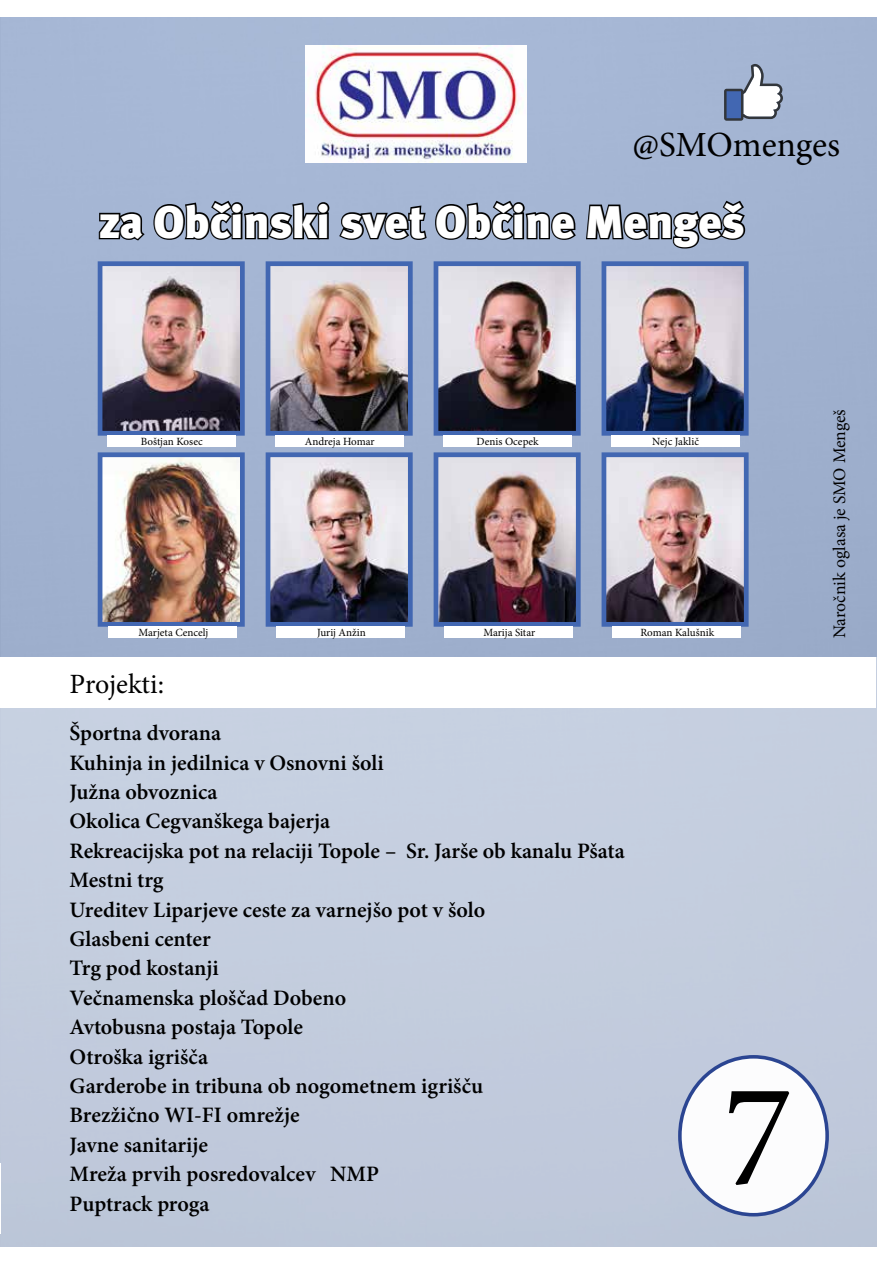
<style>
.page{position:relative;width:893px;height:1263px;background:#fff}
.page>*{position:absolute;margin:0;border:0;box-sizing:border-box;transform-origin:0 0}
.t1{font:147.75px "Minion Pro";color:#000}
.t2{font:45.6px "Meta Black CELF";letter-spacing:-.005em;color:#fff}
.t3{font:35.4px "Minion Pro";letter-spacing:-.005em;color:#000}
.t4{font:27.9px "Minion Pro";letter-spacing:-.01em;color:#000}
.t5{font:600 22.05px/29.4px "Minion Pro";color:#000}
.t6{font:17.7px "Minion Pro";color:#000}
.t7{font:11.1px "Minion Pro";color:#000}
</style>
<div class="page">
<div style="left:1px;top:18px;width:875px;height:639px;background:#a3b4d2"></div>
<hr style="left:0;top:18px;width:1px;height:1229px;background:#9fb0ce">
<div style="left:0;top:657px;width:876px;height:590px;background:#c3cddd"></div>
<hr style="left:0;top:1164px;width:1px;height:70px;background:#fff">
<img style="left:104px;top:267px;width:135px;height:163px">
<div style="left:98px;top:261px;width:147px;height:175px;border:5px solid #4267b2"></div>
<img style="left:104px;top:458px;width:135px;height:163px">
<div style="left:98px;top:452px;width:147px;height:175px;border:5px solid #4267b2"></div>
<img style="left:272px;top:267px;width:135px;height:163px">
<div style="left:266px;top:261px;width:147px;height:175px;border:5px solid #4267b2"></div>
<img style="left:272px;top:458px;width:135px;height:163px">
<div style="left:266px;top:452px;width:147px;height:175px;border:5px solid #4267b2"></div>
<img style="left:440px;top:267px;width:135px;height:163px">
<div style="left:434px;top:261px;width:147px;height:175px;border:5px solid #4267b2"></div>
<img style="left:440px;top:458px;width:135px;height:163px">
<div style="left:434px;top:452px;width:147px;height:175px;border:5px solid #4267b2"></div>
<img style="left:608px;top:274px;width:135px;height:156px">
<div style="left:602px;top:261px;width:147px;height:175px;border:5px solid #4267b2"></div>
<img style="left:608px;top:458px;width:135px;height:163px">
<div style="left:602px;top:452px;width:147px;height:175px;border:5px solid #4267b2"></div>
<div style="left:107px;top:436px;width:129px;height:11px;background:#fff"></div>
<div style="left:275px;top:436px;width:129px;height:11px;background:#fff"></div>
<div style="left:443px;top:436px;width:129px;height:11px;background:#fff"></div>
<div style="left:611px;top:436px;width:128px;height:11px;background:#fff"></div>
<div style="left:108px;top:627px;width:129px;height:11px;background:#fff"></div>
<div style="left:276px;top:627px;width:129px;height:11px;background:#fff"></div>
<div style="left:444px;top:627px;width:129px;height:11px;background:#fff"></div>
<div style="left:612px;top:627px;width:129px;height:11px;background:#fff"></div>
<svg style="left:97px;top:210px;width:49px;height:32px;background:#5f697b"></svg>
<svg style="left:152px;top:199px;width:426px;height:43px;background:#6c778b"></svg>
<img style="left:306px;top:46px;width:220px;height:117px">
<div style="left:680px;top:1057px;width:147px;height:158px;background:#fff;border-radius:50%"></div>
<div style="left:678px;top:1055px;width:151px;height:161px;border:4px solid #25408f;border-radius:50%"></div>
<svg style="left:584px;top:64px;width:199px;height:210px;background:#99a8c4"></svg>
<div style="left:1px;top:657px;width:875px;height:50px;background:#fff"></div>
<h3 class="t3" style="left:632px;top:121px;width:209px">@SMOmenges</h3>
<h2 class="t2" style="left:99px;top:194px;width:647px">za Občinski svet Občine Mengeš</h2>
<p class="t7" style="left:141px;top:434px;width:64px">Boštjan Kosec</p>
<p class="t7" style="left:305px;top:434px;width:71px">Andreja Homar</p>
<p class="t7" style="left:477px;top:434px;width:63px">Denis Ocepek</p>
<p class="t7" style="left:652px;top:434px;width:48px">Nejc Jaklič</p>
<p class="t7" style="left:138px;top:625px;width:71px">Marjeta Cencelj</p>
<p class="t7" style="left:317px;top:625px;width:50px">Jurij Anžin</p>
<p class="t7" style="left:483px;top:625px;width:53px">Marija Sitar</p>
<p class="t7" style="left:640px;top:625px;width:75px">Roman Kalušnik</p>
<p class="t4" style="left:70px;top:666px;width:96px">Projekti:</p>
<p class="t5" style="left:70px;top:718px;width:557px">Športna dvorana<br>Kuhinja in jedilnica v Osnovni šoli<br>Južna obvoznica<br>Okolica Cegvanškega bajerja<br>Rekreacijska pot na relaciji Topole – Sr. Jarše ob kanalu Pšata<br>Mestni trg<br>Ureditev Liparjeve ceste za varnejšo pot v šolo<br>Glasbeni center<br>Trg pod kostanji<br>Večnamenska ploščad Dobeno<br>Avtobusna postaja Topole<br>Otroška igrišča<br>Garderobe in tribuna ob nogometnem igrišču<br>Brezžično WI-FI omrežje<br>Javne sanitarije<br>Mreža prvih posredovalcev NMP<br>Puptrack proga</p>
<h1 class="t1" style="left:722px;top:1037px;width:72px">7</h1>
<p class="t6" style="left:828px;top:638px;width:231px;rotate:-90deg">Naročnik oglasa je SMO Mengeš</p>
</div>
